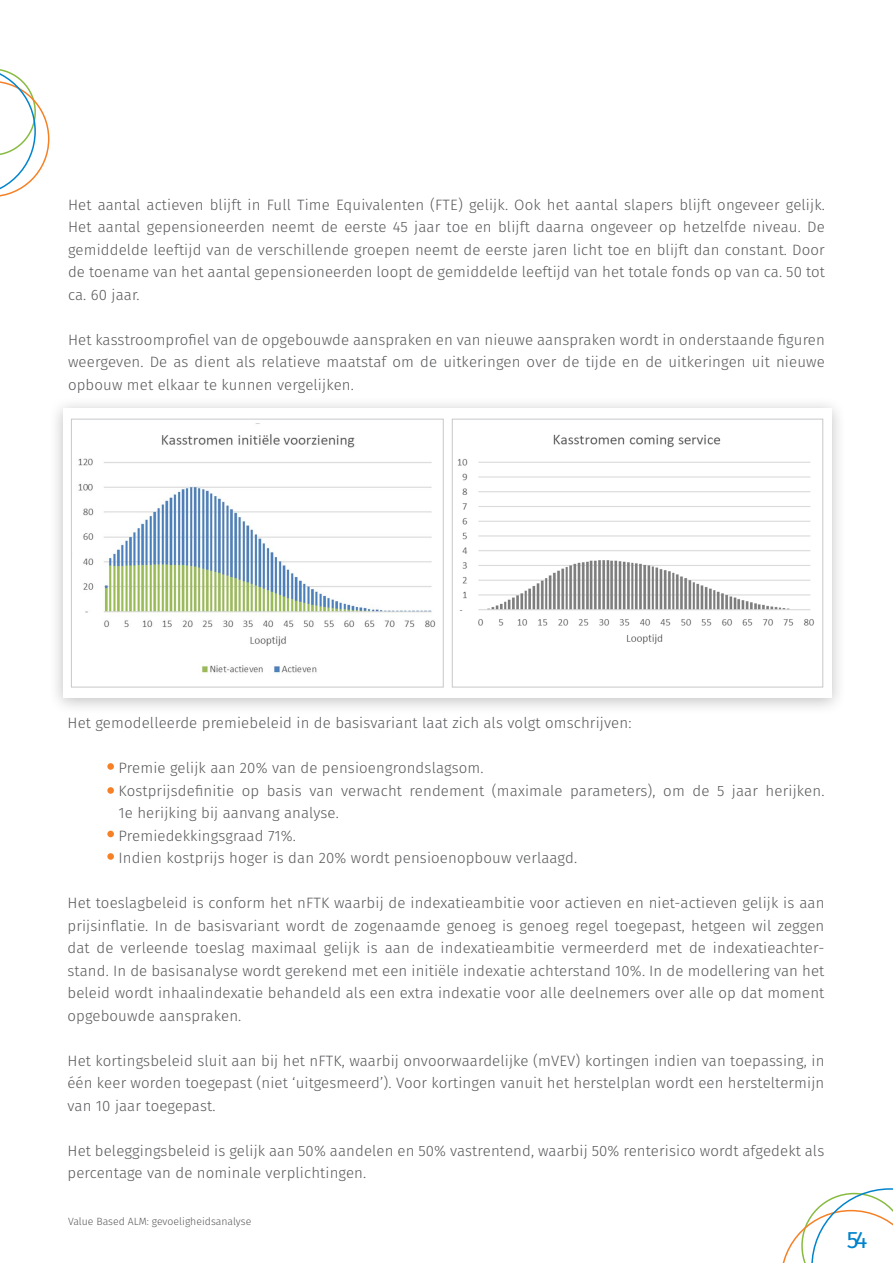
<style>
.page{position:relative;width:893px;height:1263px;background:#fff}
.page>*{position:absolute;margin:0;border:0;box-sizing:border-box;transform-origin:0 0}
.t1{font:23.7px "Fira Sans";color:#0084cb}
.t2{font:300 15px/22.5px "Fira Sans";letter-spacing:.01em;color:#58595b;text-align:justify}
.t3{font:300 10.5px "Fira Sans";color:#58595b}
</style>
<div class="page">
<svg style="left:782px;top:1188px;width:111px;height:75px"></svg>
<svg style="left:0;top:69px;width:49px;height:128px"></svg>
<div style="left:48px;top:396px;width:799px;height:320px;background:#000;opacity:.25"></div>
<div style="left:63px;top:408px;width:768px;height:289px;background:#fff"></div>
<img style="left:78px;top:434px;width:358px;height:240px">
<div style="left:71px;top:419px;width:373px;height:268px;border:1px solid #c7c8ca"></div>
<img style="left:457px;top:434px;width:357px;height:210px">
<div style="left:452px;top:419px;width:371px;height:268px;border:1px solid #c7c8ca"></div>
<div style="left:107px;top:763px;width:7px;height:7px;background:#f58025;border-radius:50%"></div>
<div style="left:107px;top:831px;width:7px;height:6px;background:#f58025;border-radius:50%"></div>
<div style="left:107px;top:787px;width:7px;height:7px;background:#f58025;border-radius:50%"></div>
<div style="left:107px;top:853px;width:7px;height:7px;background:#f58025;border-radius:50%"></div>
<p class="t2" style="left:68px;top:193px;width:758px">Het aantal actieven blijft in Full Time Equivalenten (FTE) gelijk. Ook het aantal slapers blijft ongeveer gelijk.<br>Het aantal gepensioneerden neemt de eerste 45 jaar toe en blijft daarna ongeveer op hetzelfde niveau. De gemiddelde leeftijd van de verschillende groepen neemt de eerste jaren licht toe en blijft dan constant. Door de toename van het aantal gepensioneerden loopt de gemiddelde leeftijd van het totale fonds op van ca. 50 tot ca. 60 jaar.</p>
<p class="t2" style="left:68px;top:328px;width:758px">Het kasstroomprofiel van de opgebouwde aanspraken en van nieuwe aanspraken wordt in onderstaande figuren weergeven. De as dient als relatieve maatstaf om de uitkeringen over de tijde en de uitkeringen uit nieuwe opbouw met elkaar te kunnen vergelijken.</p>
<p class="t2" style="left:67px;top:711px;width:565px">Het gemodelleerde premiebeleid in de basisvariant laat zich als volgt omschrijven:</p>
<p class="t2" style="left:118px;top:756px;width:707px;text-align:left">Premie gelijk aan 20% van de pensioengrondslagsom.<br>Kostprijsdefinitie op basis van verwacht rendement (maximale parameters), om de 5 jaar herijken.<br>1e herijking bij aanvang analyse.<br>Premiedekkingsgraad 71%.<br>Indien kostprijs hoger is dan 20% wordt pensioenopbouw verlaagd.</p>
<p class="t2" style="left:67px;top:891px;width:758px">Het toeslagbeleid is conform het nFTK waarbij de indexatieambitie voor actieven en niet-actieven gelijk is aan prijsinflatie. In de basisvariant wordt de zogenaamde genoeg is genoeg regel toegepast, hetgeen wil zeggen dat de verleende toeslag maximaal gelijk is aan de indexatieambitie vermeerderd met de indexatieachter&shy;stand. In de basisanalyse wordt gerekend met een initiële indexatie achterstand 10%. In de modellering van het beleid wordt inhaalindexatie behandeld als een extra indexatie voor alle deelnemers over alle op dat moment opgebouwde aanspraken.</p>
<p class="t2" style="left:67px;top:1049px;width:758px">Het kortingsbeleid sluit aan bij het nFTK, waarbij onvoorwaardelijke (mVEV) kortingen indien van toepassing, in één keer worden toegepast (niet ‘uitgesmeerd’). Voor kortingen vanuit het herstelplan wordt een hersteltermijn van 10 jaar toegepast.</p>
<p class="t2" style="left:67px;top:1139px;width:758px">Het beleggingsbeleid is gelijk aan 50% aandelen en 50% vastrentend, waarbij 50% renterisico wordt afgedekt als percentage van de nominale verplichtingen.</p>
<p class="t3" style="left:68px;top:1214px;width:185px">Value Based ALM: gevoeligheidsanalyse</p>
<h1 class="t1" style="left:847px;top:1221px;width:22px">54</h1>
</div>
